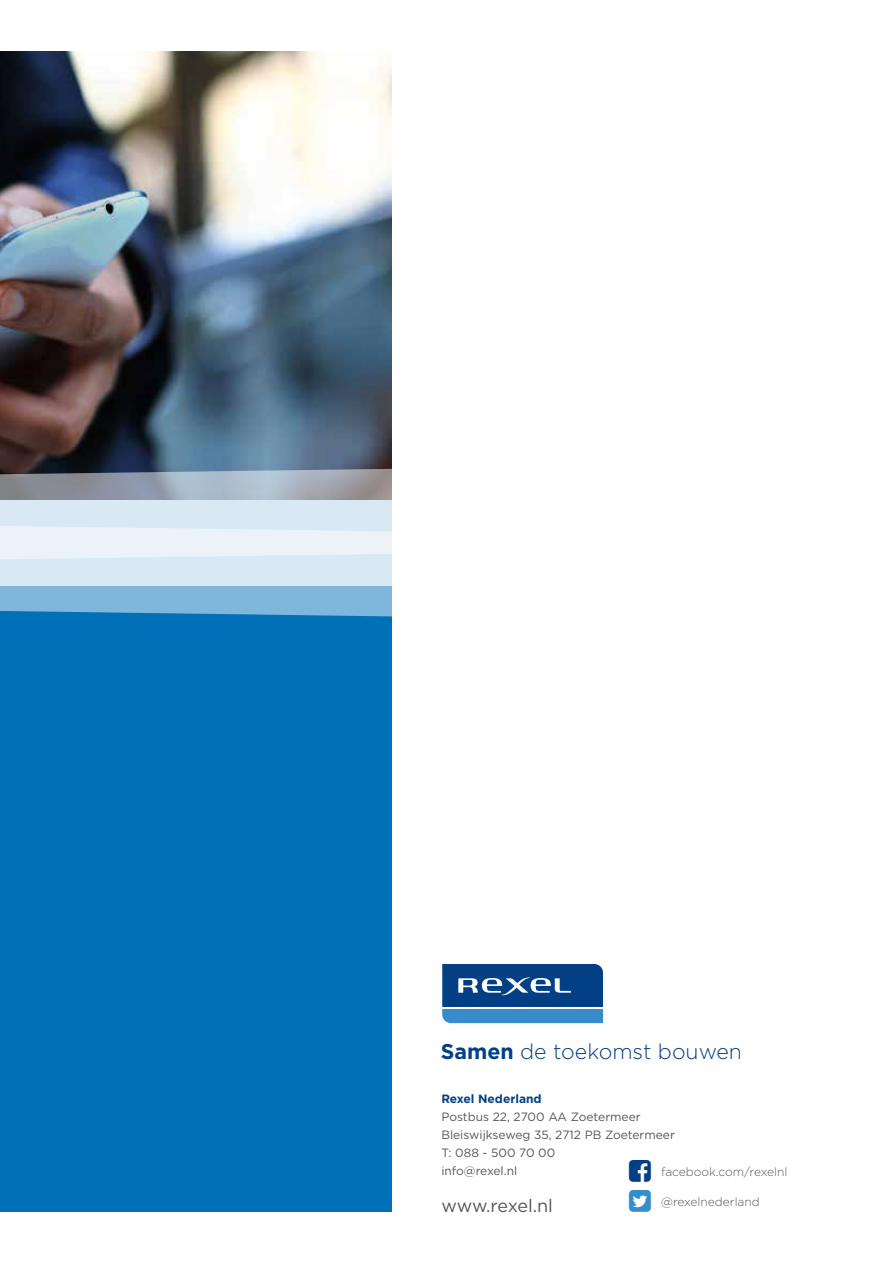
<style>
.page{position:relative;width:893px;height:1263px;background:#fff}
.page>*{position:absolute;margin:0;border:0;box-sizing:border-box;transform-origin:0 0}
.t1{font:300 21.3px "Gotham";color:#033f85}
.t2{font:18px "Gotham";letter-spacing:-.01em;color:#575756}
.t3{font:12px/18px "Gotham";color:#575756}
.t4{font:300 12px "Gotham";color:#575756}
.t5{font:700 12px "Gotham";color:#033f85}
.s1{font-weight:700}
</style>
<div class="page">
<img style="left:0;top:51px;width:391px;height:398px">
<div style="left:0;top:500px;width:391px;height:712px;background:#0071b9"></div>
<svg style="left:0;top:449px;width:392px;height:76px"></svg>
<svg style="left:0;top:525px;width:392px;height:112px"></svg>
<svg style="left:442px;top:964px;width:161px;height:59px"></svg>
<h1 class="t1" style="left:441px;top:1038px;width:303px"><span class="s1">Samen</span> de toekomst bouwen</h1>
<p class="t5" style="left:441px;top:1090px;width:102px">Rexel Nederland</p>
<p class="t3" style="left:441px;top:1107px;width:235px">Postbus 22, 2700 AA Zoetermeer<br>Bleiswijkseweg 35, 2712 PB Zoetermeer<br>T: 088 - 500 70 00<br>info@rexel.nl</p>
<h2 class="t2" style="left:441px;top:1193px;width:113px">www.rexel.nl</h2>
<p class="t4" style="left:661px;top:1194px;width:100px">@rexelnederland</p>
<p class="t4" style="left:661px;top:1164px;width:128px">facebook.com/rexelnl</p>
</div>
